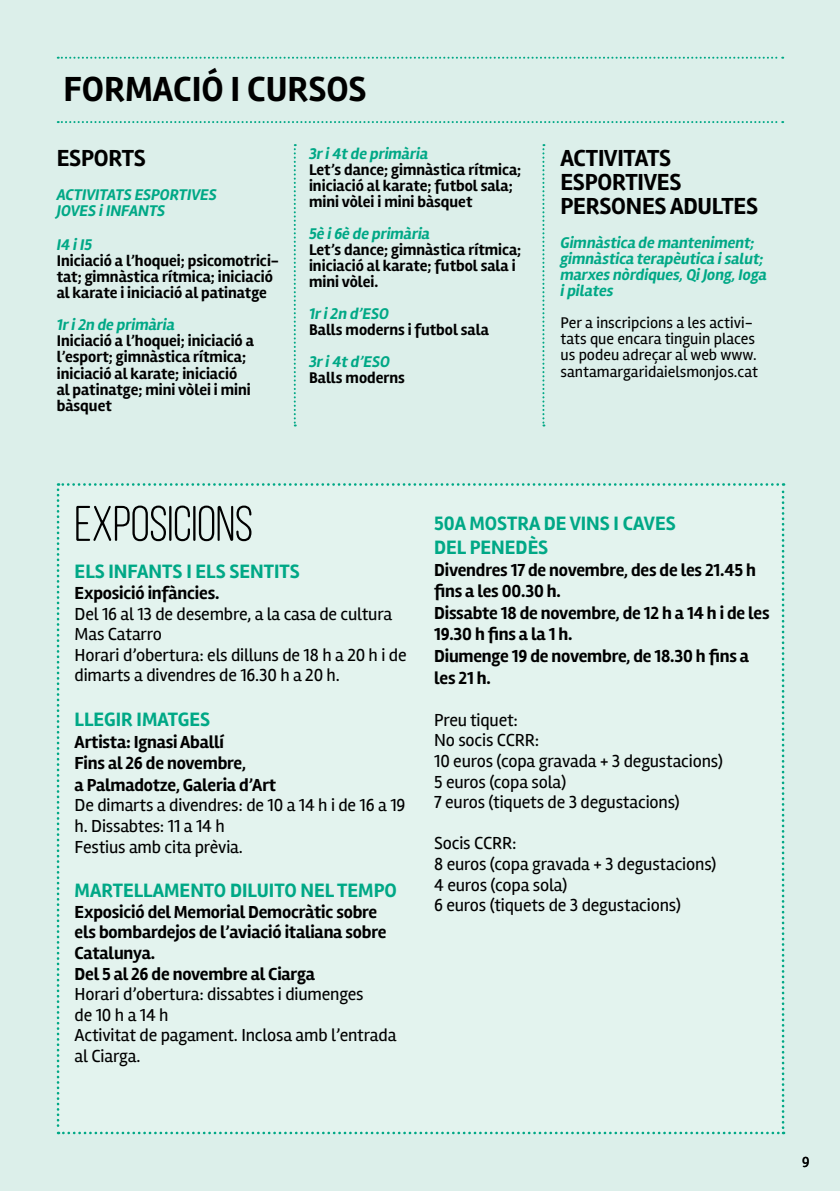
<style>
.page{position:relative;width:840px;height:1191px;background:#fff}
.page>*{position:absolute;margin:0;border:0;box-sizing:border-box;transform-origin:0 0}
.t1{font:50px "Clutch Sans";letter-spacing:-.01em;color:#000}
.t2{font:700 36px "Rambla";color:#000}
.t3{font:700 24px/24px "Rambla";letter-spacing:-.01em;color:#000}
.t4{font:700 20px/24px "Rambla";color:#00a886}
.t5{font:18px/20.6px "Rambla";letter-spacing:-.01em;color:#000}
.t6{font:700 18px/21.6px "Rambla";letter-spacing:-.01em;color:#000}
.t7{font:700 16px/16px "Rambla";color:#000}
.t8{font:italic 700 16px/16px "Rambla";color:#00a886}
.t9{font:16px/16px "Rambla";color:#000}
.t10{font:15px "Rambla";color:#000}
</style>
<div class="page">
<div style="left:0;top:0;width:839px;height:1191px;background:#dcefea"></div>
<svg style="left:58px;top:57px;width:724px;height:2px"></svg>
<svg style="left:58px;top:121px;width:724px;height:2px"></svg>
<svg style="left:542px;top:144px;width:2px;height:282px"></svg>
<svg style="left:293px;top:144px;width:2px;height:282px"></svg>
<svg style="left:57px;top:483px;width:726px;height:651px"></svg>
<h2 class="t2" style="left:63px;top:68px;width:304px">FORMACIÓ I CURSOS</h2>
<h3 class="t3" style="left:57px;top:147px;width:91px">ESPORTS</h3>
<p class="t8" style="left:57px;top:187px;width:161px">ACTIVITATS ESPORTIVES<br>JOVES i INFANTS</p>
<p class="t8" style="left:57px;top:237px;width:37px">I4 i I5</p>
<p class="t7" style="left:57px;top:253px;width:224px">Iniciació a l’hoquei; psicomotrici&shy;tat; gimnàstica rítmica; iniciació al karate i iniciació al patinatge</p>
<p class="t8" style="left:57px;top:317px;width:120px">1r i 2n de primària</p>
<p class="t7" style="left:57px;top:333px;width:198px">Iniciació a l’hoquei; iniciació a l’esport; gimnàstica rítmica; iniciació al karate; iniciació al patinatge; mini vòlei i mini bàsquet</p>
<p class="t8" style="left:309px;top:146px;width:120px">3r i 4t de primària</p>
<p class="t7" style="left:309px;top:162px;width:214px">Let’s dance; gimnàstica rítmica; iniciació al karate; futbol sala; mini vòlei i mini bàsquet</p>
<p class="t8" style="left:309px;top:226px;width:122px">5è i 6è de primària</p>
<p class="t7" style="left:309px;top:242px;width:214px">Let’s dance; gimnàstica rítmica; iniciació al karate; futbol sala i mini vòlei.</p>
<p class="t8" style="left:309px;top:306px;width:81px">1r i 2n d’ESO</p>
<p class="t7" style="left:309px;top:322px;width:181px">Balls moderns i futbol sala</p>
<p class="t8" style="left:309px;top:354px;width:82px">3r i 4t d’ESO</p>
<p class="t7" style="left:309px;top:370px;width:97px">Balls moderns</p>
<h3 class="t3" style="left:560px;top:147px;width:199px">ACTIVITATS<br>ESPORTIVES<br>PERSONES ADULTES</h3>
<p class="t8" style="left:560px;top:235px;width:208px">Gimnàstica de manteniment; gimnàstica terapèutica i salut; marxes nòrdiques, Qi Jong, Ioga i pilates</p>
<p class="t9" style="left:560px;top:315px;width:199px">Per a inscripcions a les activi&shy;tats que encara tinguin places us podeu adreçar al web www. santamargaridaielsmonjos.cat</p>
<h1 class="t1" style="left:74px;top:497px;width:180px">EXPOSICIONS</h1>
<p class="t4" style="left:75px;top:560px;width:227px">ELS INFANTS I ELS SENTITS</p>
<p class="t6" style="left:75px;top:582px;width:146px">Exposició infàncies.</p>
<p class="t5" style="left:75px;top:603px;width:333px">Del 16 al 13 de desembre, a la casa de cultura Mas Catarro<br>Horari d’obertura: els dilluns de 18 h a 20 h i de dimarts a divendres de 16.30 h a 20 h.</p>
<p class="t4" style="left:75px;top:707px;width:137px">LLEGIR IMATGES</p>
<p class="t6" style="left:75px;top:731px;width:203px">Artista: Ignasi Aballí<br>Fins al 26 de novembre,<br>a Palmadotze, Galeria d’Art</p>
<p class="t5" style="left:75px;top:795px;width:332px">De dimarts a divendres: de 10 a 14 h i de 16 a 19 h. Dissabtes: 11 a 14 h<br>Festius amb cita prèvia.</p>
<p class="t4" style="left:75px;top:879px;width:323px">MARTELLAMENTO DILUITO NEL TEMPO</p>
<p class="t6" style="left:75px;top:902px;width:313px;line-height:20.6px">Exposició del Memorial Democràtic sobre els bombardejos de l’aviació italiana sobre<br>Catalunya.<br>Del 5 al 26 de novembre al Ciarga</p>
<p class="t5" style="left:75px;top:984px;width:323px">Horari d’obertura: dissabtes i diumenges<br>de 10 h a 14 h<br>Activitat de pagament. Inclosa amb l’entrada al Ciarga.</p>
<p class="t4" style="left:434px;top:512px;width:243px">50A MOSTRA DE VINS I CAVES<br>DEL PENEDÈS</p>
<p class="t6" style="left:434px;top:559px;width:337px">Divendres 17 de novembre, des de les 21.45 h fins a les 00.30 h.<br>Dissabte 18 de novembre, de 12 h a 14 h i de les<br>19.30 h fins a la 1 h.<br>Diumenge 19 de novembre, de 18.30 h fins a les 21 h.</p>
<p class="t5" style="left:434px;top:709px;width:290px">Preu tiquet:<br>No socis CCRR:<br>10 euros (copa gravada + 3 degustacions)<br>5 euros (copa sola)<br>7 euros (tiquets de 3 degustacions)</p>
<p class="t5" style="left:434px;top:833px;width:284px">Socis CCRR:<br>8 euros (copa gravada + 3 degustacions)<br>4 euros (copa sola)<br>6 euros (tiquets de 3 degustacions)</p>
<p class="t10" style="left:801px;top:1153px;width:9px">9</p>
</div>
